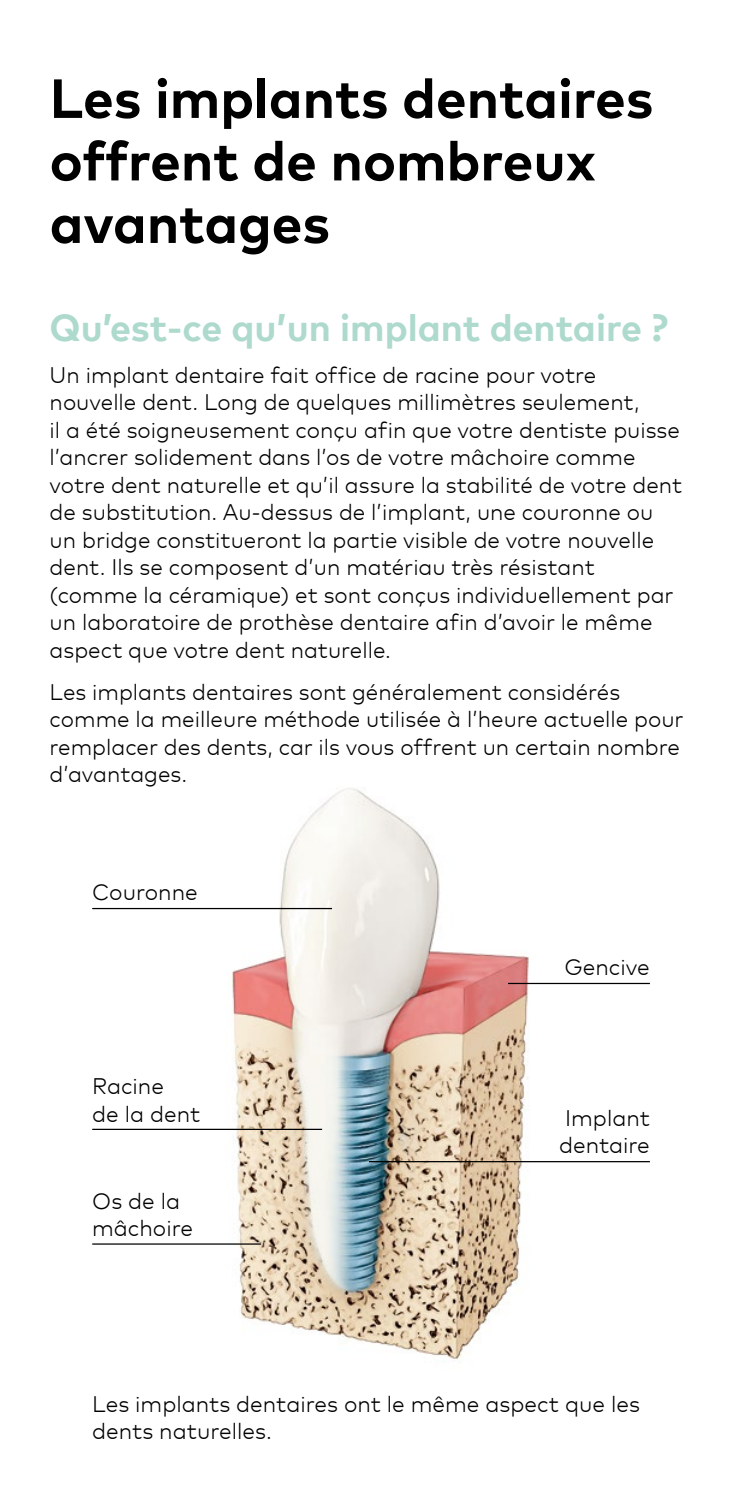
<style>
.page{position:relative;width:745px;height:1489px;background:#fff}
.page>*{position:absolute;margin:0;border:0;box-sizing:border-box;transform-origin:0 0}
.t1{font:700 55px/62.5px "Mark Pro";color:#000}
.t2{font:700 37.5px "Mark Pro";color:#aedacd}
.t3{font:300 22.5px/27.5px "Mark Pro";color:#000}
</style>
<div class="page">
<img style="left:225px;top:788px;width:308px;height:574px">
<hr style="left:92px;top:1128px;width:230px;height:1px;background:#000">
<hr style="left:92px;top:907px;width:240px;height:2px;background:#000">
<hr style="left:507px;top:982px;width:142px;height:2px;background:#000">
<hr style="left:369px;top:1160px;width:280px;height:2px;background:#000">
<hr style="left:92px;top:1243px;width:169px;height:1px;background:#000">
<h1 class="t1" style="left:50px;top:62px;width:605px">Les implants dentaires offrent de nombreux avantages</h1>
<h2 class="t2" style="left:50px;top:299px;width:619px">Qu’est-ce qu’un implant dentaire ?</h2>
<p class="t3" style="left:50px;top:359px;width:633px">Un implant dentaire fait office de racine pour votre nouvelle dent. Long de quelques millimètres seulement,<br>il a été soigneusement conçu afin que votre dentiste puisse l’ancrer solidement dans l’os de votre mâchoire comme votre dent naturelle et qu’il assure la stabilité de votre dent de substitution. Au-dessus de l’implant, une couronne ou un bridge constitueront la partie visible de votre nouvelle dent. Ils se composent d’un matériau très résistant (comme la céramique) et sont conçus individuellement par un laboratoire de prothèse dentaire afin d’avoir le même aspect que votre dent naturelle.</p>
<p class="t3" style="left:50px;top:676px;width:635px">Les implants dentaires sont généralement considérés comme la meilleure méthode utilisée à l’heure actuelle pour remplacer des dents, car ils vous offrent un certain nombre d’avantages.</p>
<p class="t3" style="left:92px;top:876px;width:107px">Couronne</p>
<p class="t3" style="left:92px;top:1070px;width:109px">Racine<br>de la dent</p>
<p class="t3" style="left:92px;top:1185px;width:102px">Os de la mâchoire</p>
<p class="t3" style="left:564px;top:951px;width:87px">Gencive</p>
<p class="t3" style="left:558px;top:1102px;width:92px">Implant dentaire</p>
<p class="t3" style="left:92px;top:1387px;width:549px">Les implants dentaires ont le même aspect que les dents naturelles.</p>
</div>
